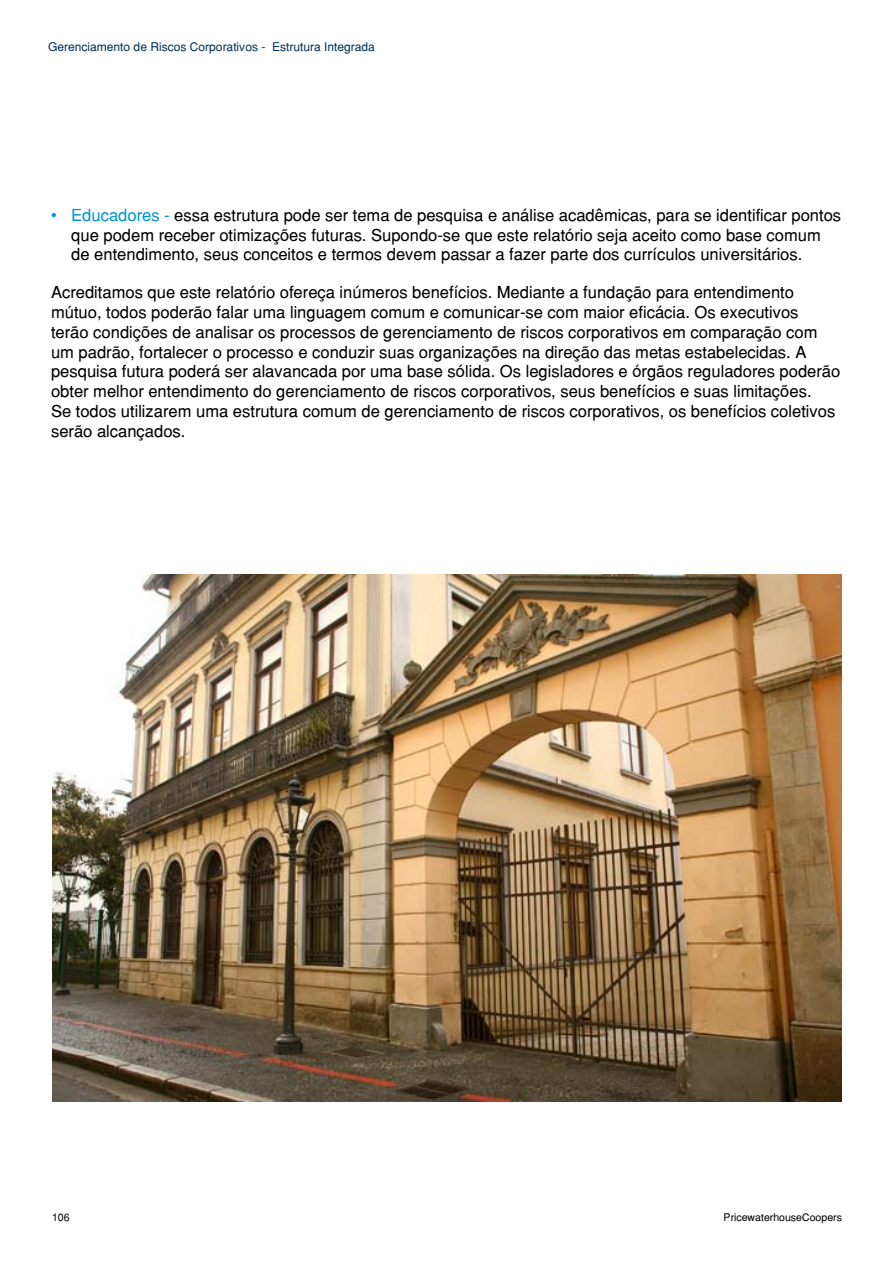
<style>
.page{position:relative;width:893px;height:1263px;background:#fff}
.page>*{position:absolute;margin:0;border:0;box-sizing:border-box;transform-origin:0 0}
.t1{font:16.5px/19.8px "Helvetica";color:#000}
.t2{font:16.5px "Helvetica";color:#0094d3}
.t3{font:12px "Helvetica";color:#00355e}
.t4{font:10.5px "Helvetica";color:#000}
.s1{color:#0094d3}
</style>
<div class="page">
<img style="left:52px;top:574px;width:790px;height:527px">
<p class="t3" style="left:48px;top:39px;width:328px">Gerenciamento de Riscos Corporativos - Estrutura Integrada</p>
<p class="t1" style="left:71px;top:205px;width:771px"><span class="s1">Educadores -</span> essa estrutura pode ser tema de pesquisa e análise acadêmicas, para se identificar pontos que podem receber otimizações futuras. Supondo-se que este relatório seja aceito como base comum de entendimento, seus conceitos e termos devem passar a fazer parte dos currículos universitários.</p>
<p class="t1" style="left:51px;top:282px;width:791px">Acreditamos que este relatório ofereça inúmeros benefícios. Mediante a fundação para entendimento mútuo, todos poderão falar uma linguagem comum e comunicar-se com maior eficácia. Os executivos terão condições de analisar os processos de gerenciamento de riscos corporativos em comparação com um padrão, fortalecer o processo e conduzir suas organizações na direção das metas estabelecidas. A pesquisa futura poderá ser alavancada por uma base sólida. Os legisladores e órgãos reguladores poderão obter melhor entendimento do gerenciamento de riscos corporativos, seus benefícios e suas limitações.<br>Se todos utilizarem uma estrutura comum de gerenciamento de riscos corporativos, os benefícios coletivos serão alcançados.</p>
<p class="t2" style="left:51px;top:205px;width:6px">•</p>
<p class="t4" style="left:52px;top:1211px;width:19px">106</p>
<p class="t4" style="left:724px;top:1211px;width:120px">PricewaterhouseCoopers</p>
</div>
